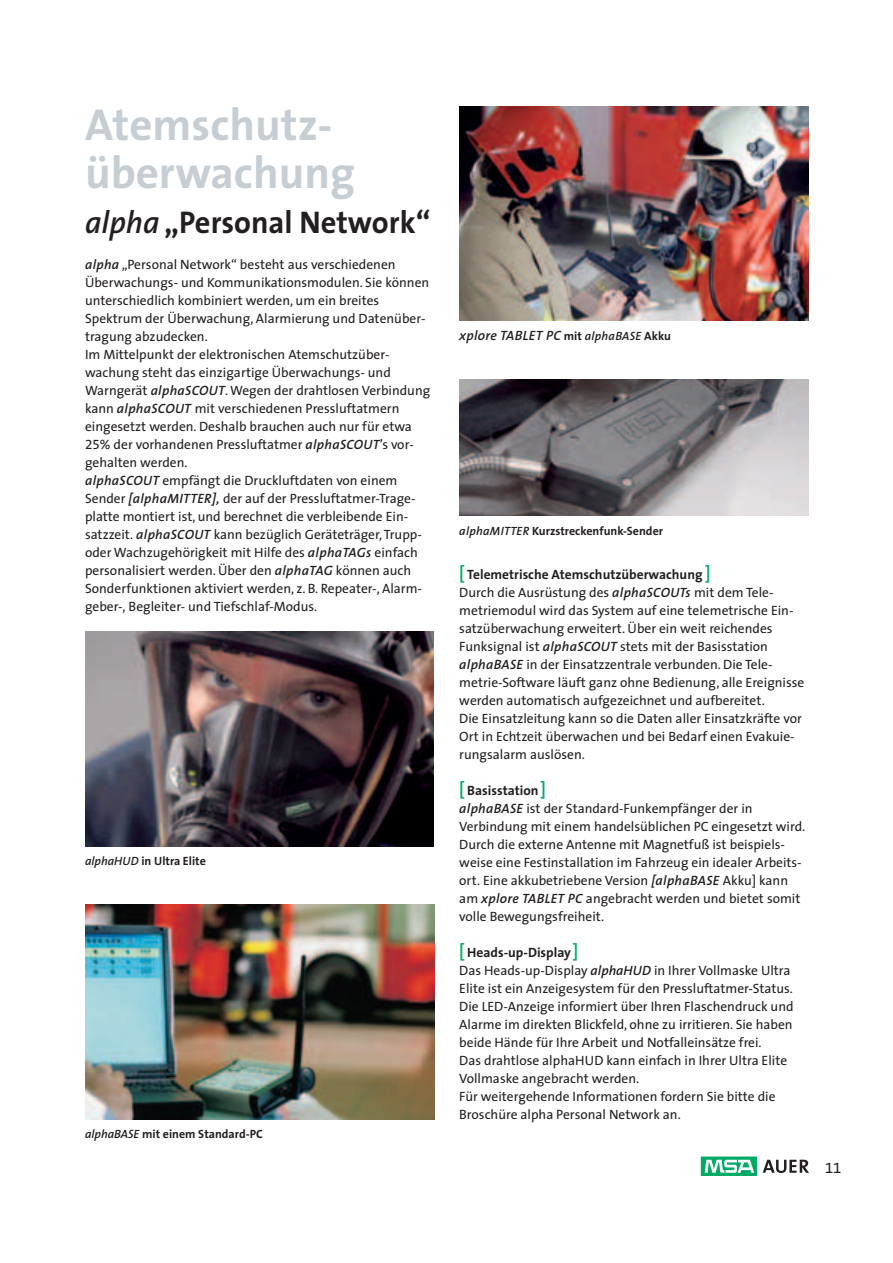
<style>
.page{position:relative;width:893px;height:1263px;background:#fff}
.page>*{position:absolute;margin:0;border:0;box-sizing:border-box;transform-origin:0 0}
.t1{font:700 45px/48px "The Sans Spezial";color:#c6ced4}
.t2{font:700 31.5px "The Sans Spezial";color:#231f20}
.t3{font:15px "The Sans Spezial";color:#231f20}
.t4{font:13.5px/18px "The Sans Spezial";color:#231f20}
.t5{font:italic 600 13.5px "The Sans";letter-spacing:.025em;color:#231f20}
.t6{font:700 12px "The Sans Spezial";color:#231f20}
.s1{font-family:"The Sans";font-weight:600;font-style:italic}
.s2{font-family:"The Sans Spezial";font-weight:700;font-style:normal;font-size:12px}
.s3{font-size:12px}
.s4{font-family:"The Sans";font-weight:600;font-size:18px;color:#00ab66}
.s5{font-weight:700}
</style>
<div class="page">
<svg style="left:763px;top:1160px;width:46px;height:13px"></svg>
<svg style="left:703px;top:1159px;width:51px;height:14px"></svg>
<div style="left:701px;top:1157px;width:55px;height:18px;border:1px solid #00ab66"></div>
<svg style="left:705px;top:1160px;width:49px;height:13px"></svg>
<img style="left:85px;top:905px;width:349px;height:214px">
<img style="left:85px;top:632px;width:349px;height:214px">
<img style="left:459px;top:106px;width:349px;height:215px">
<img style="left:459px;top:379px;width:349px;height:137px">
<h1 class="t1" style="left:85px;top:105px;width:271px">Atemschutz&shy;überwachung</h1>
<h2 class="t2" style="left:85px;top:210px;width:347px"><span class="s1">alpha</span> „Personal Network“</h2>
<p class="t4" style="left:85px;top:256px;width:347px"><span class="s1">alpha</span> „Personal Network“ besteht aus verschiedenen Überwachungs- und Kommunikationsmodulen. Sie können unterschiedlich kombiniert werden, um ein breites Spektrum der Überwachung, Alarmierung und Datenüber&shy;tragung abzudecken.<br>Im Mittelpunkt der elektronischen Atemschutzüber - wachung steht das einzigartige Überwachungs- und Warngerät <span class="s1">alphaSCOUT</span>. Wegen der drahtlosen Verbindung kann <span class="s1">alphaSCOUT</span> mit verschiedenen Pressluftatmern eingesetzt werden. Deshalb brauchen auch nur für etwa 25% der vorhandenen Pressluftatmer <span class="s1">alphaSCOUT</span>’s vor - gehalten werden.<br><span class="s1">alphaSCOUT</span> empfängt die Druckluftdaten von einem Sender <span class="s1">[alphaMITTER],</span> der auf der Pressluftatmer-Trage&shy;platte montiert ist, und berechnet die verbleibende Ein&shy;satzzeit. <span class="s1">alphaSCOUT</span> kann bezüglich Geräteträger, Trupp&shy;oder Wachzugehörigkeit mit Hilfe des <span class="s1">alphaTAGs</span> einfach personalisiert werden. Über den <span class="s1">alphaTAG</span> können auch Sonderfunktionen aktiviert werden, z. B. Repeater-, Alarm - geber-, Begleiter- und Tiefschlaf-Modus.</p>
<p class="t6" style="left:85px;top:856px;width:122px"><span class="s1">alphaHUD</span> in Ultra Elite</p>
<p class="t6" style="left:85px;top:1129px;width:179px"><span class="s1">alphaBASE</span> mit einem Standard-PC</p>
<p class="t5" style="left:459px;top:330px;width:213px">xplore TABLET PC <span class="s2">mit</span> <span class="s3">alphaBASE</span> <span class="s2">Akku</span></p>
<p class="t6" style="left:459px;top:527px;width:205px"><span class="s1">alphaMITTER</span> Kurzstreckenfunk-Sender</p>
<p class="t4" style="left:459px;top:567px;width:347px"><span class="s4">[</span> <span class="s5">Telemetrische Atemschutzüberwachung</span> <span class="s4">]<br></span>Durch die Ausrüstung des <span class="s1">alphaSCOUTs</span> mit dem Tele - metriemodul wird das System auf eine telemetrische Ein&shy;satzüberwachung erweitert. Über ein weit reichendes Funksignal ist <span class="s1">alphaSCOUT</span> stets mit der Basisstation <span class="s1">alphaBASE</span> in der Einsatzzentrale verbunden. Die Tele - metrie-Software läuft ganz ohne Bedienung, alle Ereignisse werden automatisch aufgezeichnet und aufbereitet.<br>Die Einsatzleitung kann so die Daten aller Einsatzkräfte vor Ort in Echtzeit überwachen und bei Bedarf einen Evaku ie - rungsalarm auslösen.</p>
<p class="t4" style="left:459px;top:783px;width:347px"><span class="s4">[</span> <span class="s5">Basisstation</span><span class="s4">]<br></span><span class="s1">alphaBASE</span> ist der Standard-Funkempfänger der in Verbindung mit einem handels üblichen PC eingesetzt wird.<br>Durch die externe Antenne mit Magnetfuß ist beispiels - weise eine Festinstallation im Fahrzeug ein idealer Arbeits - ort. Eine akkubetriebene Version <span class="s1">[alphaBASE</span> Akku] kann am <span class="s1">xplore TABLET PC</span> angebracht werden und bietet somit volle Bewegungsfreiheit.</p>
<p class="t4" style="left:459px;top:945px;width:336px"><span class="s4">[</span> <span class="s5">Heads-up-Display</span><span class="s4">]<br></span>Das Heads-up-Display <span class="s1">alphaHUD</span> in Ihrer Vollmaske Ultra Elite ist ein Anzeigesystem für den Pressluftatmer-Status.<br>Die LED-Anzeige informiert über Ihren Flaschendruck und Alarme im direkten Blickfeld, ohne zu irritieren. Sie haben beide Hände für Ihre Arbeit und Notfalleinsätze frei.<br>Das drahtlose alphaHUD kann einfach in Ihrer Ultra Elite Vollmaske angebracht werden.<br>Für weitergehende Informationen fordern Sie bitte die Broschüre alpha Personal Network an.</p>
<p class="t3" style="left:825px;top:1162px;width:18px">11</p>
</div>
